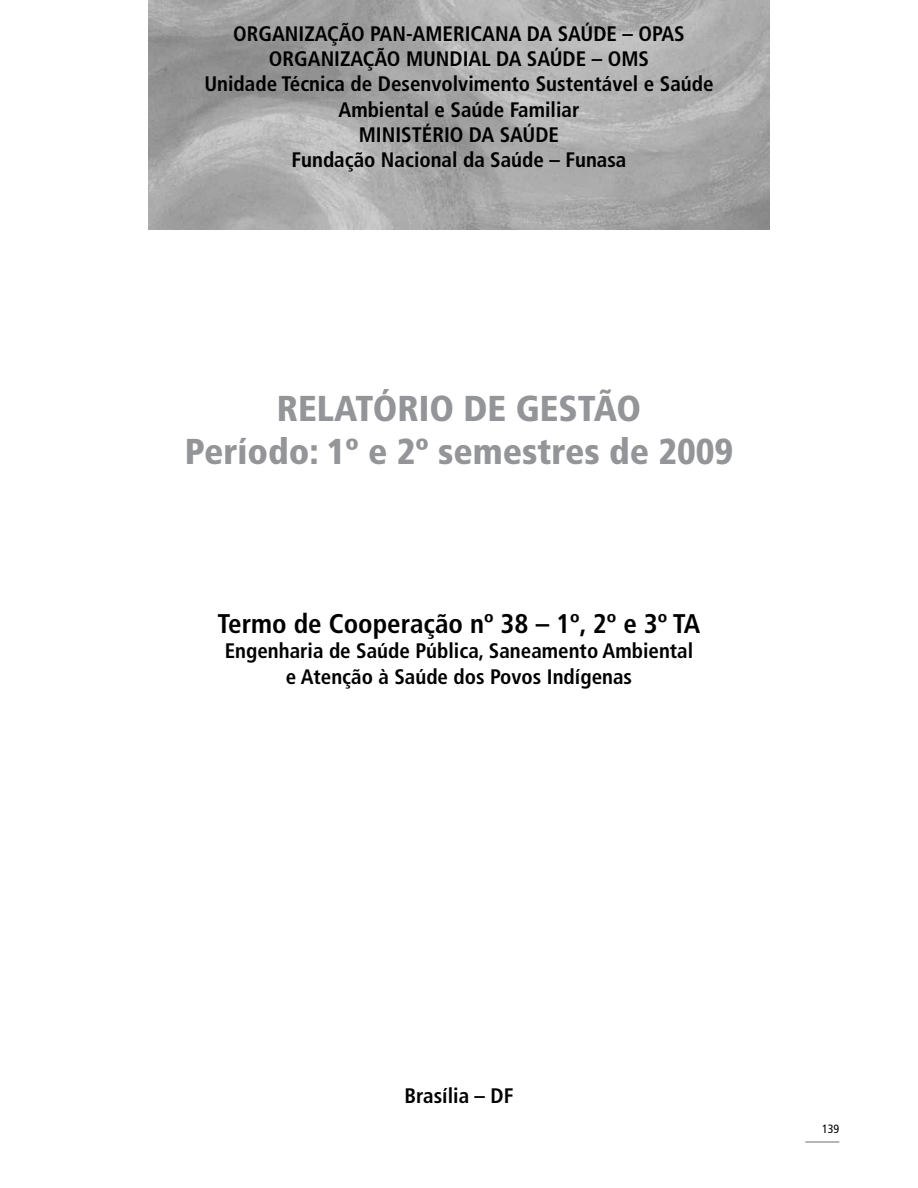
<style>
.page{position:relative;width:918px;height:1188px;background:#fff}
.page>*{position:absolute;margin:0;border:0;box-sizing:border-box;transform-origin:0 0}
.t1{font:900 condensed 36px/43.2px "Frutiger LT Std";color:#939598;text-align:center}
.t2{font:700 condensed 27px "Frutiger LT Std";color:#000}
.t3{font:700 condensed 21px/25.2px "Frutiger LT Std";color:#000;text-align:center}
.t4{font:condensed 12px "Frutiger LT Std";color:#000}
</style>
<div class="page">
<hr style="left:805px;top:1142px;width:34px;height:1px;background:#6d6e71">
<img style="left:149px;top:0;width:620px;height:229px">
<p class="t3" style="left:204px;top:21px;width:511px">ORGANIZAÇÃO PAN-AMERICANA DA SAÚDE – OPAS ORGANIZAÇÃO MUNDIAL DA SAÚDE – OMS<br>Unidade Técnica de Desenvolvimento Sustentável e Saúde Ambiental e Saúde Familiar<br>MINISTÉRIO DA SAÚDE<br>Fundação Nacional da Saúde – Funasa</p>
<h1 class="t1" style="left:185px;top:387px;width:550px">RELATÓRIO DE GESTÃO<br>Período: 1º e 2º semestres de 2009</h1>
<p class="t2" style="left:218px;top:608px;width:484px">Termo de Cooperação nº 38 – 1º, 2º e 3º TA</p>
<p class="t3" style="left:225px;top:639px;width:470px">Engenharia de Saúde Pública, Saneamento Ambiental e Atenção à Saúde dos Povos Indígenas</p>
<p class="t3" style="left:404px;top:1083px;width:111px">Brasília – DF</p>
<p class="t4" style="left:822px;top:1122px;width:19px">139</p>
</div>
